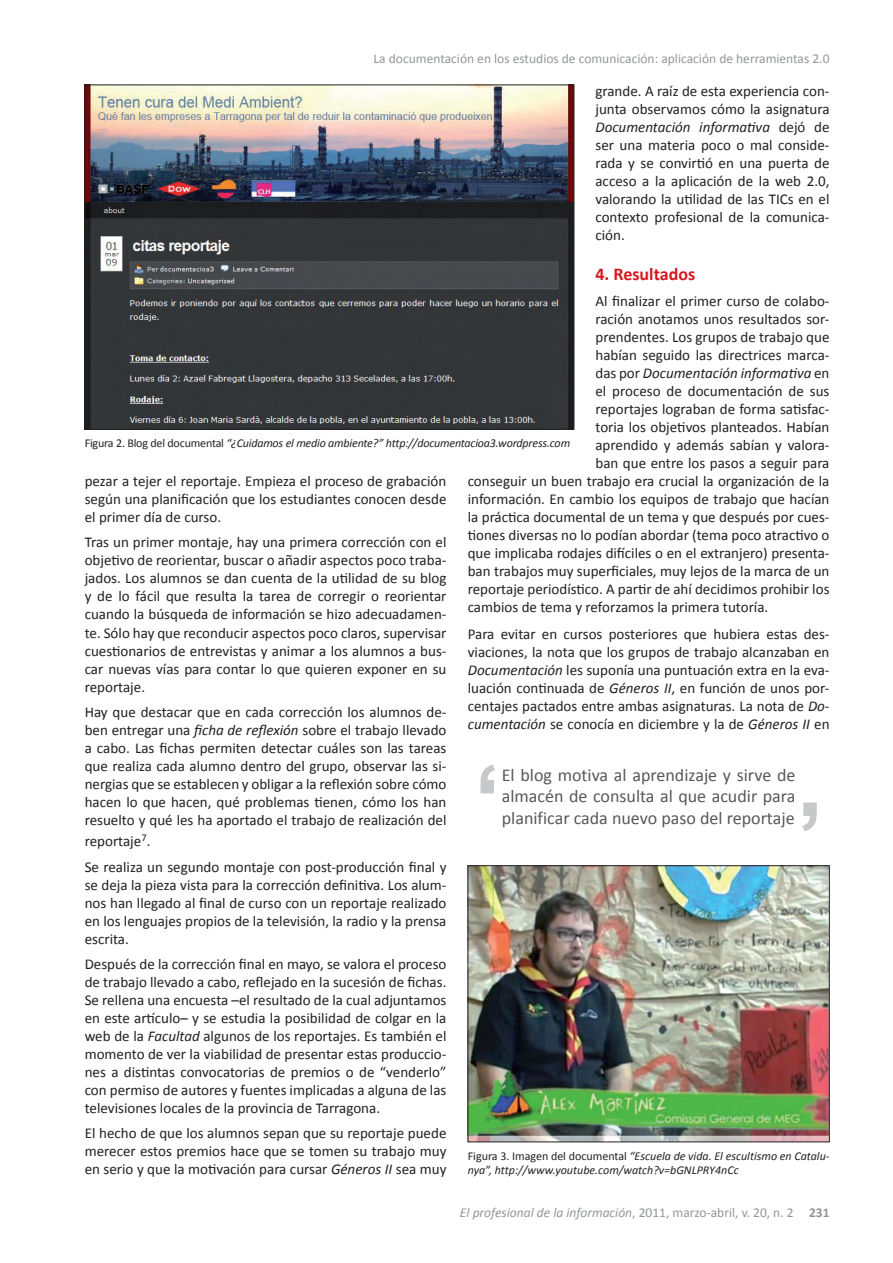
<style>
.page{position:relative;width:893px;height:1263px;background:#fff}
.page>*{position:absolute;margin:0;border:0;box-sizing:border-box;transform-origin:0 0}
.t1{font:18px/21.6px "Calibri";color:#57585a;text-align:justify}
.t2{font:700 18px "Calibri";color:#d7171f}
.t3{font:15px/18px "Calibri";color:#231f20;text-align:justify}
.t4{font:italic 15px "Calibri";color:#231f20}
.t5{font:13.5px "Calibri";color:#939598}
.t6{font:italic 13.5px "Calibri";color:#939598}
.t7{font:italic 12px/14.4px "Calibri";letter-spacing:-.01em;color:#231f20}
.s1{font-style:italic}
.s2{font-style:normal}
.s3{font-weight:700;font-style:normal}
</style>
<div class="page">
<svg style="left:802px;top:802px;width:14px;height:29px"></svg>
<svg style="left:480px;top:764px;width:15px;height:29px"></svg>
<img style="left:87px;top:87px;width:485px;height:340px">
<img style="left:469px;top:867px;width:358px;height:272px">
<div style="left:467px;top:865px;width:362px;height:276px;border:1px solid #231f20"></div>
<p class="t5" style="left:373px;top:50px;width:457px">La documentación en los estudios de comunicación: aplicación de herramientas 2.0</p>
<p class="t3" style="left:595px;top:82px;width:235px">grande. A raíz de esta experiencia con&shy;junta observamos cómo la asignatura <span class="s1">Documentación informativa</span> dejó de ser una materia poco o mal conside&shy;rada y se convirtió en una puerta de acceso a la aplicación de la web 2.0, valorando la utilidad de las TICs en el contexto profesional de la comunica&shy;ción.</p>
<p class="t2" style="left:595px;top:262px;width:101px">4. Resultados</p>
<p class="t3" style="left:595px;top:292px;width:235px">Al finalizar el primer curso de colabo-</p>
<p class="t3" style="left:595px;top:310px;width:235px">ración anotamos unos resultados sor-</p>
<p class="t3" style="left:595px;top:328px;width:235px">prendentes. Los grupos de trabajo que</p>
<p class="t3" style="left:595px;top:346px;width:235px">habían seguido las directrices marca-</p>
<p class="t4" style="left:595px;top:363px;width:235px"><span class="s2">das por</span> Documentación informativa <span class="s2">en</span></p>
<p class="t3" style="left:595px;top:382px;width:235px">el proceso de documentación de sus</p>
<p class="t3" style="left:595px;top:400px;width:235px">reportajes lograban de forma satisfac-</p>
<p class="t3" style="left:595px;top:418px;width:235px">toria los objetivos planteados. Habían</p>
<p class="t3" style="left:595px;top:436px;width:235px">aprendido y además sabían y valora-</p>
<p class="t3" style="left:595px;top:454px;width:235px">ban que entre los pasos a seguir para</p>
<p class="t3" style="left:467px;top:472px;width:363px">conseguir un buen trabajo era crucial la organización de la</p>
<p class="t3" style="left:467px;top:490px;width:363px">información. En cambio los equipos de trabajo que hacían</p>
<p class="t3" style="left:467px;top:508px;width:363px">la práctica documental de un tema y que después por cues-</p>
<p class="t3" style="left:467px;top:526px;width:363px">tiones diversas no lo podían abordar (tema poco atractivo o</p>
<p class="t3" style="left:467px;top:544px;width:363px">que implicaba rodajes difíciles o en el extranjero) presenta-</p>
<p class="t3" style="left:467px;top:562px;width:363px">ban trabajos muy superficiales, muy lejos de la marca de un</p>
<p class="t3" style="left:467px;top:580px;width:363px">reportaje periodístico. A partir de ahí decidimos prohibir los</p>
<p class="t3" style="left:467px;top:598px;width:302px">cambios de tema y reforzamos la primera tutoría.</p>
<p class="t3" style="left:467px;top:625px;width:363px">Para evitar en cursos posteriores que hubiera estas des&shy;viaciones, la nota que los grupos de trabajo alcanzaban en <span class="s1">Documentación</span> les suponía una puntuación extra en la eva&shy;luación continuada de <span class="s1">Géneros II</span>, en función de unos por&shy;centajes pactados entre ambas asignaturas. La nota de <span class="s1">Do&shy;cumentación</span> se conocía en diciembre y la de <span class="s1">Géneros II</span> en</p>
<p class="t7" style="left:85px;top:435px;width:486px"><span class="s2">Figura 2. Blog del documental</span> “¿Cuidamos el medio ambiente?” http://documentacioa3.wordpress.com</p>
<p class="t3" style="left:85px;top:472px;width:363px">pezar a tejer el reportaje. Empieza el proceso de grabación según una planificación que los estudiantes conocen desde el primer día de curso.</p>
<p class="t3" style="left:85px;top:533px;width:363px">Tras un primer montaje, hay una primera corrección con el objetivo de reorientar, buscar o añadir aspectos poco traba&shy;jados. Los alumnos se dan cuenta de la utilidad de su blog y de lo fácil que resulta la tarea de corregir o reorientar cuando la búsqueda de información se hizo adecuadamen&shy;te. Sólo hay que reconducir aspectos poco claros, supervisar cuestionarios de entrevistas y animar a los alumnos a bus&shy;car nuevas vías para contar lo que quieren exponer en su reportaje.</p>
<p class="t3" style="left:85px;top:702px;width:363px">Hay que destacar que en cada corrección los alumnos de&shy;ben entregar una <span class="s1">ficha de reflexión</span> sobre el trabajo llevado a cabo. Las fichas permiten detectar cuáles son las tareas que realiza cada alumno dentro del grupo, observar las si&shy;nergias que se establecen y obligar a la reflexión sobre cómo hacen lo que hacen, qué problemas tienen, cómo los han resuelto y qué les ha aportado el trabajo de realización del</p>
<p class="t3" style="left:85px;top:828px;width:363px;line-height:25.2px">reportaje<sup>7</sup>.<br>Se realiza un segundo montaje con post-producción final y</p>
<p class="t3" style="left:85px;top:875px;width:363px">se deja la pieza vista para la corrección definitiva. Los alum&shy;nos han llegado al final de curso con un reportaje realizado en los lenguajes propios de la televisión, la radio y la prensa escrita.</p>
<p class="t3" style="left:85px;top:954px;width:363px">Después de la corrección final en mayo, se valora el proceso de trabajo llevado a cabo, reflejado en la sucesión de fichas.<br>Se rellena una encuesta –el resultado de la cual adjuntamos en este artículo– y se estudia la posibilidad de colgar en la web de la <span class="s1">Facultad</span> algunos de los reportajes. Es también el momento de ver la viabilidad de presentar estas produccio&shy;nes a distintas convocatorias de premios o de “venderlo” con permiso de autores y fuentes implicadas a alguna de las televisiones locales de la provincia de Tarragona.</p>
<p class="t3" style="left:85px;top:1124px;width:363px">El hecho de que los alumnos sepan que su reportaje puede merecer estos premios hace que se tomen su trabajo muy en serio y que la motivación para cursar <span class="s1">Géneros II</span> sea muy</p>
<p class="t1" style="left:501px;top:763px;width:295px">El blog motiva al aprendizaje y sirve de almacén de consulta al que acudir para planificar cada nuevo paso del reportaje</p>
<p class="t7" style="left:467px;top:1147px;width:363px"><span class="s2">Figura 3. Imagen del documental</span> “Escuela de vida. El escultismo en Catalu&shy;nya”, http://www.youtube.com/watch?v=bGNLPRY4nCc</p>
<p class="t6" style="left:459px;top:1202px;width:371px">El profesional de la información<span class="s2">, 2011, marzo-abril, v. 20, n. 2</span> <span class="s3">231</span></p>
</div>
